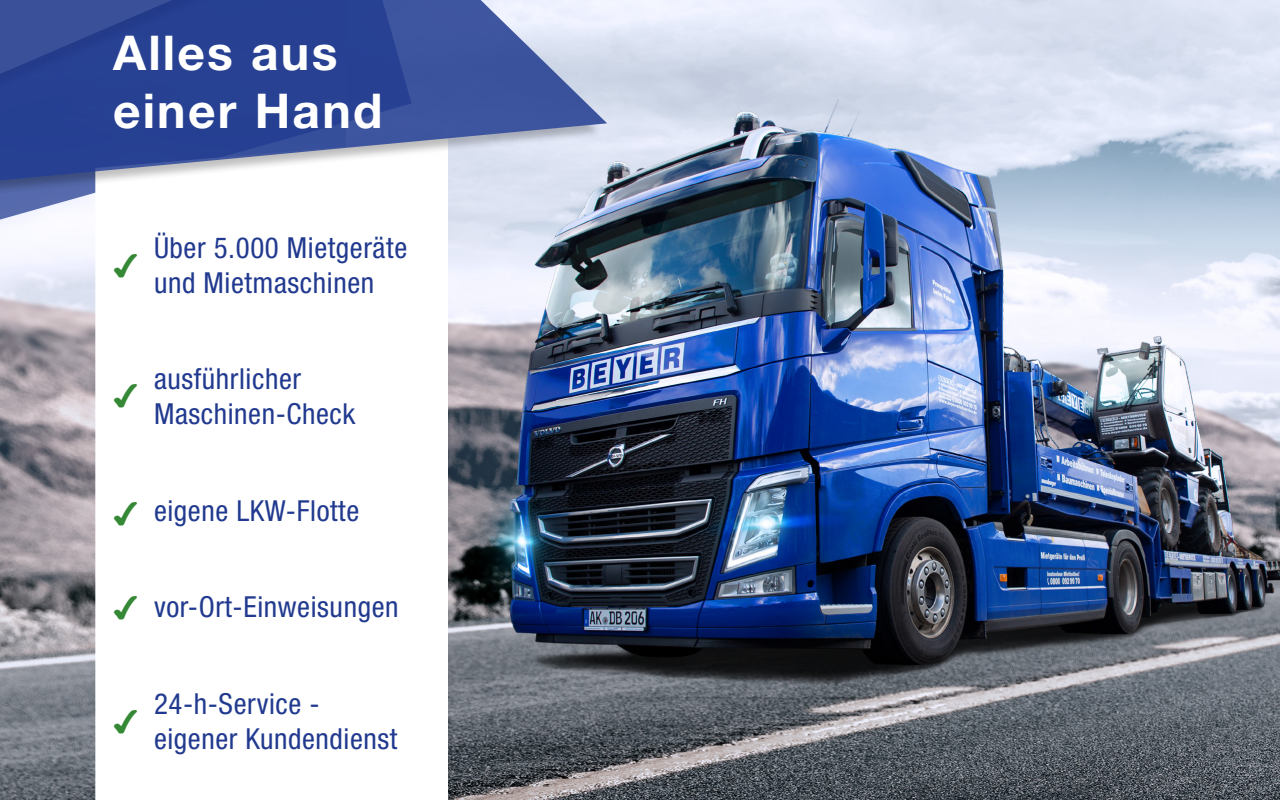
<style>
.page{position:relative;width:1280px;height:800px;background:#fff}
.page>*{position:absolute;margin:0;border:0;box-sizing:border-box;transform-origin:0 0}
.t1{font:700 48px/57.6px "Helvetica Neue LT Pro";letter-spacing:.045em;color:#fff}
.t2{font:30px "Arial Unicode MS";color:#358835}
.t3{font:condensed 29px/35px "Helvetica Neue LT Std";letter-spacing:.02em;color:#213a8f}
</style>
<div class="page">
<img style="left:0;top:256px;width:95px;height:544px">
<img style="left:448px;top:24px;width:832px;height:776px">
<div style="left:0;top:0;width:604px;height:220px;background:#000;opacity:.3"></div>
<svg style="left:0;top:0;width:607px;height:205px;background:#6678b1"></svg>
<h1 class="t1" style="left:113px;top:23px;width:271px">Alles aus einer Hand</h1>
<p class="t2" style="left:113px;top:245px;width:27px">✔</p>
<p class="t3" style="left:154px;top:230px;width:255px">Über 5.000 Mietgeräte und Mietmaschinen</p>
<p class="t2" style="left:113px;top:375px;width:27px">✔</p>
<p class="t3" style="left:154px;top:362px;width:203px">ausführlicher<br>Maschinen-Check</p>
<p class="t2" style="left:113px;top:493px;width:27px">✔</p>
<p class="t3" style="left:154px;top:493px;width:207px">eigene LKW-Flotte</p>
<p class="t2" style="left:113px;top:587px;width:27px">✔</p>
<p class="t3" style="left:154px;top:589px;width:246px">vor-Ort-Einweisungen</p>
<p class="t2" style="left:113px;top:700px;width:27px">✔</p>
<p class="t3" style="left:154px;top:686px;width:245px">24-h-Service - eigener Kundendienst</p>
</div>
